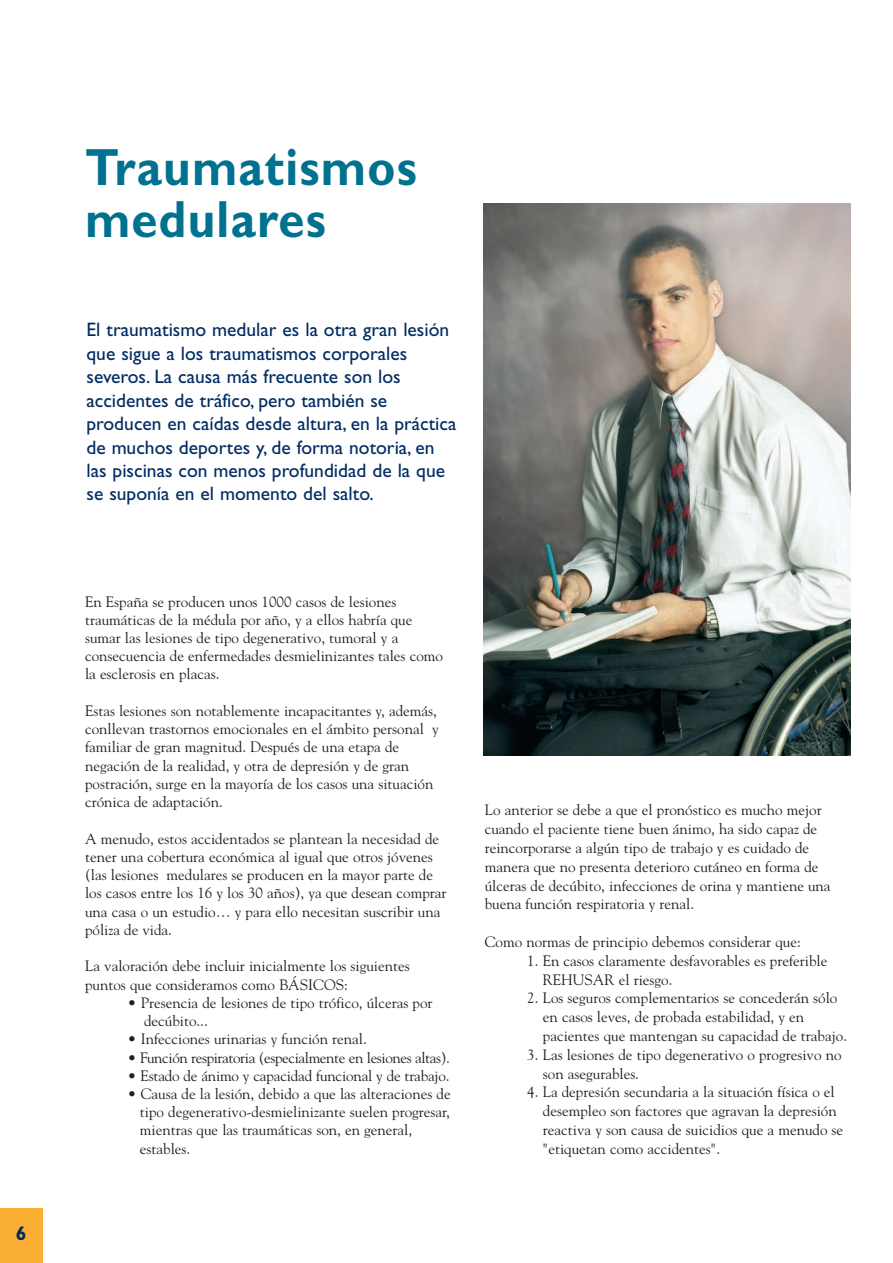
<style>
.page{position:relative;width:893px;height:1263px;background:#fff}
.page>*{position:absolute;margin:0;border:0;box-sizing:border-box;transform-origin:0 0}
.t1{font:700 52.5px/52.5px "Gill Sans";letter-spacing:.025em;color:#00718e;scale:.9 1}
.t2{font:19.5px/23.4px "Gill Sans";color:#002c62}
.t3{font:700 19.5px "Gill Sans";color:#002c62}
.t4{font:15px/18.3px "Goudy";color:#231f20}
.t5{font:15px "Goudy";letter-spacing:-.025em;color:#231f20}
</style>
<div class="page">
<div style="left:0;top:1208px;width:43px;height:55px;background:#fbb033"></div>
<img style="left:484px;top:203px;width:366px;height:552px">
<h2 class="t3" style="left:16px;top:1226px;width:12px">6</h2>
<h1 class="t1" style="left:85px;top:145px;width:370px">Traumatismos medulares</h1>
<p class="t2" style="left:87px;top:320px;width:371px">El traumatismo medular es la otra gran lesión que sigue a los traumatismos corporales severos. La causa más frecuente son los accidentes de tráfico, pero también se producen en caídas desde altura, en la práctica de muchos deportes y, de forma notoria, en las piscinas con menos profundidad de la que se suponía en el momento del salto.</p>
<p class="t4" style="left:85px;top:592px;width:360px">En España se producen unos 1000 casos de lesiones traumáticas de la médula por año, y a ellos habría que sumar las lesiones de tipo degenerativo, tumoral y a consecuencia de enfermedades desmielinizantes tales como la esclerosis en placas.</p>
<p class="t4" style="left:85px;top:702px;width:355px">Estas lesiones son notablemente incapacitantes y, además, conllevan trastornos emocionales en el ámbito personal y familiar de gran magnitud. Después de una etapa de negación de la realidad, y otra de depresión y de gran postración, surge en la mayoría de los casos una situación crónica de adaptación.</p>
<p class="t4" style="left:85px;top:829px;width:363px">A menudo, estos accidentados se plantean la necesidad de tener una cobertura económica al igual que otros jóvenes (las lesiones medulares se producen en la mayor parte de los casos entre los 16 y los 30 años), ya que desean comprar una casa o un estudio… y para ello necesitan suscribir una póliza de vida.</p>
<p class="t4" style="left:85px;top:957px;width:326px">La valoración debe incluir inicialmente los siguientes puntos que consideramos como BÁSICOS:</p>
<p class="t4" style="left:144px;top:993px;width:290px;text-indent:-17px">• Presencia de lesiones de tipo trófico, úlceras por decúbito...</p>
<p class="t4" style="left:128px;top:1030px;width:241px">• Infecciones urinarias y función renal.</p>
<p class="t5" style="left:128px;top:1048px;width:324px">• Función respiratoria (especialmente en lesiones altas).</p>
<p class="t4" style="left:128px;top:1066px;width:324px">• Estado de ánimo y capacidad funcional y de trabajo.</p>
<p class="t4" style="left:140px;top:1085px;width:312px;text-indent:-12px">• Causa de la lesión, debido a que las alteraciones de tipo degenerativo-desmielinizante suelen progresar, mientras que las traumáticas son, en general, estables.</p>
<p class="t4" style="left:485px;top:801px;width:347px;line-height:18.8px">Lo anterior se debe a que el pronóstico es mucho mejor cuando el paciente tiene buen ánimo, ha sido capaz de reincorporarse a algún tipo de trabajo y es cuidado de manera que no presenta deterioro cutáneo en forma de úlceras de decúbito, infecciones de orina y mantiene una buena función respiratoria y renal.</p>
<p class="t4" style="left:485px;top:933px;width:317px">Como normas de principio debemos considerar que:</p>
<p class="t4" style="left:543px;top:951px;width:286px;line-height:18.8px;text-indent:-16px">1. En casos claramente desfavorables es preferible<br>REHUSAR el riesgo.</p>
<p class="t4" style="left:543px;top:989px;width:306px;line-height:18.8px;text-indent:-16px">2. Los seguros complementarios se concederán sólo en casos leves, de probada estabilidad, y en pacientes que mantengan su capacidad de trabajo.</p>
<p class="t4" style="left:543px;top:1045px;width:300px;line-height:18.8px;text-indent:-16px">3. Las lesiones de tipo degenerativo o progresivo no son asegurables.</p>
<p class="t4" style="left:543px;top:1083px;width:302px;line-height:18.8px;text-indent:-16px">4. La depresión secundaria a la situación física o el desempleo son factores que agravan la depresión reactiva y son causa de suicidios que a menudo se "etiquetan como accidentes".</p>
</div>
